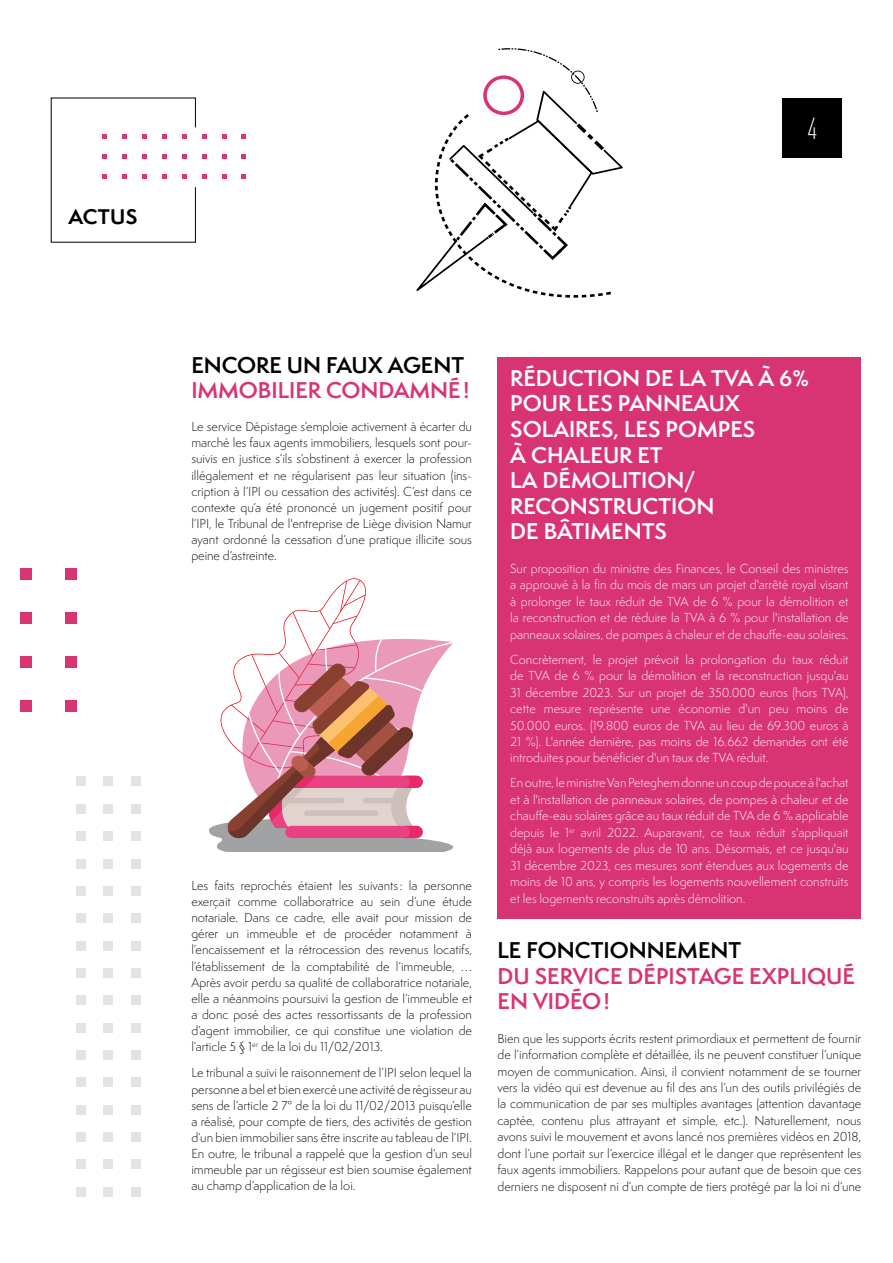
<style>
.page{position:relative;width:893px;height:1263px;background:#fff}
.page>*{position:absolute;margin:0;border:0;box-sizing:border-box;transform-origin:0 0}
.t1{font:300 condensed 30px "DINOT";color:#fff}
.t2{font:600 21px/25.7px "Semplicita Pro";color:#fff}
.t3{font:600 21px/25.7px "Semplicita Pro";color:#d83474}
.t4{font:600 21px "Semplicita Pro";color:#000}
.t5{font:700 19.5px "Semplicita Pro";letter-spacing:.01em;color:#000}
.t6{font:300 12px/16px "Semplicita Pro";color:#000;text-align:justify}
.t7{font:300 12px/16.5px "Semplicita Pro";color:#fff;text-align:justify}
</style>
<div class="page">
<div style="left:497px;top:357px;width:364px;height:561px;background:#d83474"></div>
<div style="left:782px;top:98px;width:60px;height:59px;background:#000"></div>
<svg style="left:202px;top:154px;width:5px;height:5px"></svg>
<svg style="left:241px;top:154px;width:5px;height:5px"></svg>
<svg style="left:222px;top:154px;width:4px;height:5px"></svg>
<svg style="left:202px;top:134px;width:5px;height:5px"></svg>
<svg style="left:241px;top:134px;width:5px;height:5px"></svg>
<svg style="left:222px;top:134px;width:4px;height:5px"></svg>
<svg style="left:202px;top:174px;width:5px;height:5px"></svg>
<svg style="left:241px;top:174px;width:5px;height:5px"></svg>
<svg style="left:51px;top:98px;width:145px;height:145px"></svg>
<svg style="left:222px;top:174px;width:4px;height:5px"></svg>
<svg style="left:416px;top:48px;width:207px;height:250px"></svg>
<div style="left:131px;top:1023px;width:9px;height:9px;background:#e3e3e3"></div>
<div style="left:131px;top:804px;width:9px;height:9px;background:#e3e3e3"></div>
<div style="left:131px;top:1078px;width:9px;height:9px;background:#e3e3e3"></div>
<div style="left:131px;top:859px;width:9px;height:9px;background:#e3e3e3"></div>
<div style="left:131px;top:1132px;width:9px;height:9px;background:#e3e3e3"></div>
<div style="left:131px;top:914px;width:9px;height:9px;background:#e3e3e3"></div>
<div style="left:131px;top:1187px;width:9px;height:9px;background:#e3e3e3"></div>
<div style="left:131px;top:968px;width:9px;height:9px;background:#e3e3e3"></div>
<div style="left:131px;top:996px;width:9px;height:9px;background:#e3e3e3"></div>
<div style="left:131px;top:777px;width:9px;height:9px;background:#e3e3e3"></div>
<div style="left:131px;top:1050px;width:9px;height:9px;background:#e3e3e3"></div>
<div style="left:131px;top:831px;width:9px;height:10px;background:#e3e3e3"></div>
<div style="left:131px;top:1105px;width:9px;height:9px;background:#e3e3e3"></div>
<div style="left:131px;top:886px;width:9px;height:9px;background:#e3e3e3"></div>
<div style="left:131px;top:1160px;width:9px;height:9px;background:#e3e3e3"></div>
<div style="left:131px;top:941px;width:9px;height:9px;background:#e3e3e3"></div>
<div style="left:104px;top:1023px;width:9px;height:9px;background:#e3e3e3"></div>
<div style="left:104px;top:804px;width:9px;height:9px;background:#e3e3e3"></div>
<div style="left:104px;top:1078px;width:9px;height:9px;background:#e3e3e3"></div>
<div style="left:104px;top:859px;width:9px;height:9px;background:#e3e3e3"></div>
<div style="left:104px;top:1132px;width:9px;height:9px;background:#e3e3e3"></div>
<div style="left:104px;top:914px;width:9px;height:9px;background:#e3e3e3"></div>
<div style="left:104px;top:1187px;width:9px;height:9px;background:#e3e3e3"></div>
<div style="left:104px;top:968px;width:9px;height:9px;background:#e3e3e3"></div>
<div style="left:104px;top:996px;width:9px;height:9px;background:#e3e3e3"></div>
<div style="left:104px;top:777px;width:9px;height:9px;background:#e3e3e3"></div>
<div style="left:104px;top:1050px;width:9px;height:9px;background:#e3e3e3"></div>
<div style="left:104px;top:831px;width:9px;height:10px;background:#e3e3e3"></div>
<div style="left:104px;top:1105px;width:9px;height:9px;background:#e3e3e3"></div>
<div style="left:104px;top:886px;width:9px;height:9px;background:#e3e3e3"></div>
<div style="left:104px;top:1160px;width:9px;height:9px;background:#e3e3e3"></div>
<div style="left:104px;top:941px;width:9px;height:9px;background:#e3e3e3"></div>
<div style="left:77px;top:1023px;width:9px;height:9px;background:#e3e3e3"></div>
<div style="left:77px;top:804px;width:9px;height:9px;background:#e3e3e3"></div>
<div style="left:77px;top:1078px;width:9px;height:9px;background:#e3e3e3"></div>
<div style="left:77px;top:859px;width:9px;height:9px;background:#e3e3e3"></div>
<div style="left:77px;top:1132px;width:9px;height:9px;background:#e3e3e3"></div>
<div style="left:77px;top:914px;width:9px;height:9px;background:#e3e3e3"></div>
<div style="left:77px;top:1187px;width:9px;height:9px;background:#e3e3e3"></div>
<div style="left:77px;top:968px;width:9px;height:9px;background:#e3e3e3"></div>
<div style="left:77px;top:996px;width:9px;height:9px;background:#e3e3e3"></div>
<div style="left:77px;top:777px;width:9px;height:9px;background:#e3e3e3"></div>
<div style="left:77px;top:1050px;width:9px;height:9px;background:#e3e3e3"></div>
<div style="left:77px;top:831px;width:9px;height:10px;background:#e3e3e3"></div>
<div style="left:77px;top:1105px;width:9px;height:9px;background:#e3e3e3"></div>
<div style="left:77px;top:886px;width:9px;height:9px;background:#e3e3e3"></div>
<div style="left:77px;top:1160px;width:9px;height:9px;background:#e3e3e3"></div>
<div style="left:77px;top:941px;width:9px;height:9px;background:#e3e3e3"></div>
<svg style="left:209px;top:578px;width:245px;height:274px"></svg>
<div style="left:21px;top:656px;width:11px;height:11px;background:#d83474"></div>
<div style="left:65px;top:656px;width:12px;height:11px;background:#d83474"></div>
<div style="left:21px;top:700px;width:11px;height:11px;background:#d83474"></div>
<div style="left:65px;top:700px;width:12px;height:11px;background:#d83474"></div>
<div style="left:21px;top:612px;width:11px;height:11px;background:#d83474"></div>
<div style="left:65px;top:612px;width:12px;height:11px;background:#d83474"></div>
<div style="left:21px;top:568px;width:11px;height:11px;background:#d83474"></div>
<div style="left:65px;top:568px;width:12px;height:11px;background:#d83474"></div>
<h3 class="t5" style="left:68px;top:202px;width:70px">ACTUS</h3>
<h1 class="t1" style="left:807px;top:111px;width:12px">4</h1>
<h2 class="t4" style="left:191px;top:350px;width:274px">ENCORE UN FAUX AGENT</h2>
<h2 class="t3" style="left:191px;top:377px;width:279px">IMMOBILIER CONDAMNÉ!</h2>
<p class="t6" style="left:191px;top:419px;width:282px">Le service Dépistage s’emploie activement à écarter du marché les faux agents immobiliers, lesquels sont pour&shy;suivis en justice s’ils s’obstinent à exercer la profession illégalement et ne régularisent pas leur situation (ins&shy;cription à l’IPI ou cessation des activités). C’est dans ce contexte qu’a été prononcé un jugement positif pour l’IPI, le Tribunal de l'entreprise de Liège division Namur ayant ordonné la cessation d’une pratique illicite sous peine d’astreinte.</p>
<p class="t6" style="left:191px;top:878px;width:282px">Les faits reprochés étaient les suivants: la personne exerçait comme collaboratrice au sein d’une étude notariale. Dans ce cadre, elle avait pour mission de gérer un immeuble et de procéder notamment à l’encaissement et la rétrocession des revenus locatifs, l’établissement de la comptabilité de l’immeuble, … Après avoir perdu sa qualité de collaboratrice notariale, elle a néanmoins poursuivi la gestion de l’immeuble et a donc posé des actes ressortissants de la profession d’agent immobilier, ce qui constitue une violation de l’article 5 § 1<sup>er</sup> de la loi du 11/02/2013.</p>
<p class="t6" style="left:191px;top:1065px;width:282px">Le tribunal a suivi le raisonnement de l’IPI selon lequel la personne a bel et bien exercé une activité de régisseur au sens de l’article 2 7° de la loi du 11/02/2013 puisqu’elle a réalisé, pour compte de tiers, des activités de gestion d’un bien immobilier sans être inscrite au tableau de l’IPI.<br>En outre, le tribunal a rappelé que la gestion d’un seul immeuble par un régisseur est bien soumise également au champ d’application de la loi.</p>
<h2 class="t2" style="left:510px;top:365px;width:300px">RÉDUCTION DE LA TVA À 6%<br>POUR LES PANNEAUX<br>SOLAIRES, LES POMPES<br>À CHALEUR ET<br>LA DÉMOLITION/<br>RECONSTRUCTION<br>DE BÂTIMENTS</h2>
<p class="t7" style="left:510px;top:560px;width:340px">Sur proposition du ministre des Finances, le Conseil des ministres a approuvé à la fin du mois de mars un projet d'arrêté royal visant à prolonger le taux réduit de TVA de 6 % pour la démolition et la reconstruction et de réduire la TVA à 6 % pour l'installation de panneaux solaires, de pompes à chaleur et de chauffe-eau solaires.</p>
<p class="t7" style="left:510px;top:651px;width:340px">Concrètement, le projet prévoit la prolongation du taux réduit de TVA de 6 % pour la démolition et la reconstruction jusqu'au 31 décembre 2023. Sur un projet de 350.000 euros (hors TVA), cette mesure représente une économie d'un peu moins de 50.000 euros. (19.800 euros de TVA au lieu de 69.300 euros à 21 %). L'année dernière, pas moins de 16.662 demandes ont été introduites pour bénéficier d'un taux de TVA réduit.</p>
<p class="t7" style="left:510px;top:775px;width:340px">En outre, le ministre Van Peteghem donne un coup de pouce à l'achat et à l'installation de panneaux solaires, de pompes à chaleur et de chauffe-eau solaires grâce au taux réduit de TVA de 6 % applicable depuis le 1<sup>er</sup> avril 2022. Auparavant, ce taux réduit s'appliquait déjà aux logements de plus de 10 ans. Désormais, et ce jusqu'au 31 décembre 2023, ces mesures sont étendues aux logements de moins de 10 ans, y compris les logements nouvellement construits et les logements reconstruits après démolition.</p>
<h2 class="t4" style="left:497px;top:935px;width:245px">LE FONCTIONNEMENT</h2>
<h2 class="t3" style="left:497px;top:962px;width:359px">DU SERVICE DÉPISTAGE EXPLIQUÉ<br>EN VIDÉO!</h2>
<p class="t6" style="left:497px;top:1030px;width:365px;line-height:16.5px">Bien que les supports écrits restent primordiaux et permettent de fournir de l’information complète et détaillée, ils ne peuvent constituer l’unique moyen de communication. Ainsi, il convient notamment de se tourner vers la vidéo qui est devenue au fil des ans l’un des outils privilégiés de la communication de par ses multiples avantages (attention davantage captée, contenu plus attrayant et simple, etc.). Naturellement, nous avons suivi le mouvement et avons lancé nos premières vidéos en 2018, dont l’une portait sur l’exercice illégal et le danger que représentent les faux agents immobiliers. Rappelons pour autant que de besoin que ces derniers ne disposent ni d’un compte de tiers protégé par la loi ni d’une</p>
</div>
